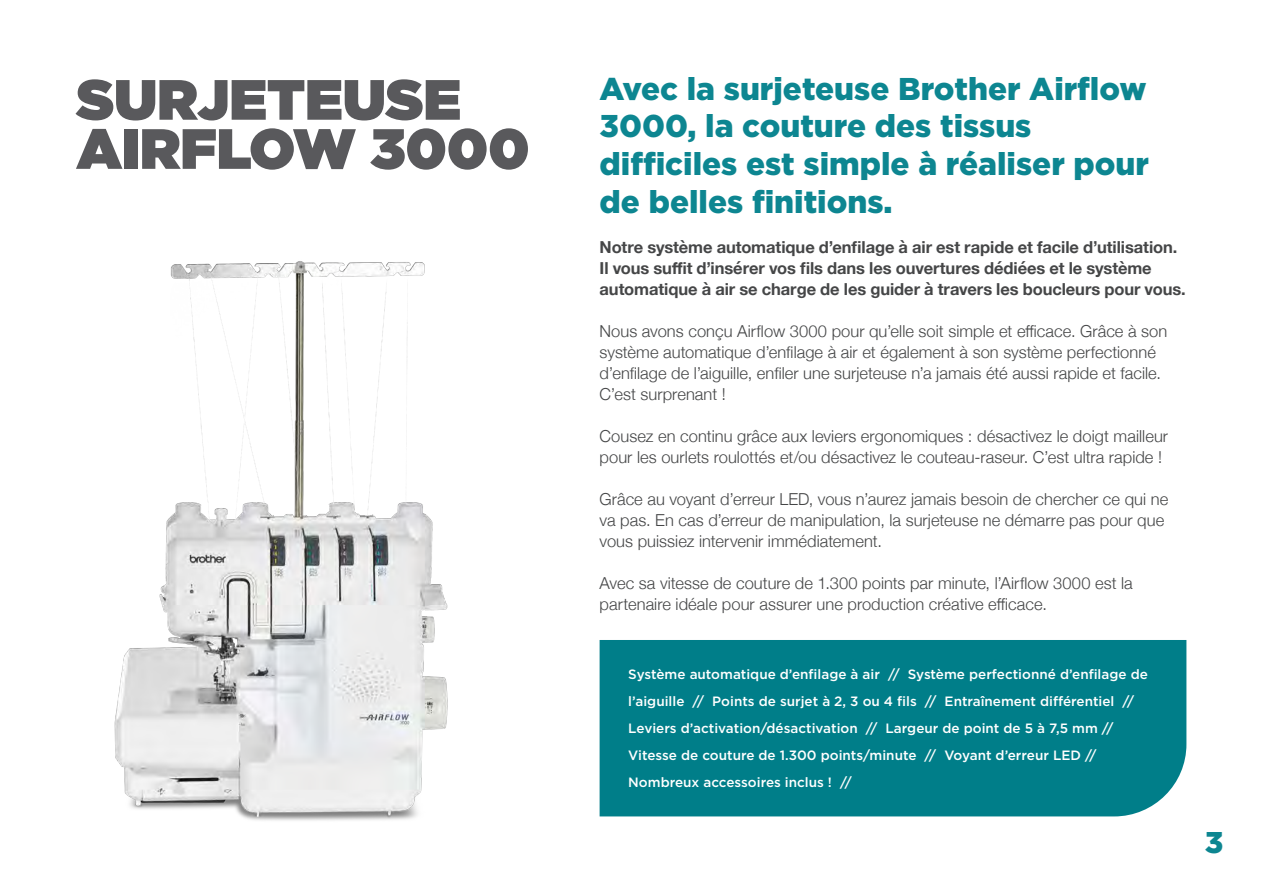
<style>
.page{position:relative;width:1263px;height:893px;background:#fff}
.page>*{position:absolute;margin:0;border:0;box-sizing:border-box;transform-origin:0 0}
.t1{font:900 56.7px "Gotham";color:#59595c}
.t2{font:900 31.5px/37.8px "Gotham";color:#0d8691}
.t3{font:900 30px "Gotham";color:#0d8691}
.t4{font:300 16.5px/21px "Helvetica Neue";letter-spacing:.005em;color:#454647}
.t5{font:700 16.5px/21px "Helvetica Neue";letter-spacing:-.005em;color:#454647}
.t6{font:500 13.5px/27px "Gotham";color:#fff}
</style>
<div class="page">
<img style="left:114px;top:261px;width:334px;height:560px">
<div style="left:600px;top:640px;width:586px;height:176px;background:#007e89"></div>
<p class="t1" style="left:77px;top:59px;width:386px">SURJETEUSE</p>
<p class="t1" style="left:77px;top:108px;width:454px">AIRFLOW 3000</p>
<p class="t2" style="left:600px;top:69px;width:551px">Avec la surjeteuse Brother Airflow<br>3000, la couture des tissus difficiles est simple à réaliser pour de belles finitions.</p>
<p class="t5" style="left:600px;top:237px;width:588px">Notre système automatique d’enfilage à air est rapide et facile d’utilisation.<br>Il vous suffit d’insérer vos fils dans les ouvertures dédiées et le système automatique à air se charge de les guider à travers les boucleurs pour vous.</p>
<p class="t4" style="left:600px;top:320px;width:569px">Nous avons conçu Airflow 3000 pour qu’elle soit simple et efficace. Grâce à son système automatique d’enfilage à air et également à son système perfectionné d’enfilage de l’aiguille, enfiler une surjeteuse n’a jamais été aussi rapide et facile.<br>C’est surprenant !</p>
<p class="t4" style="left:600px;top:425px;width:570px">Cousez en continu grâce aux leviers ergonomiques : désactivez le doigt mailleur pour les ourlets roulottés et/ou désactivez le couteau-raseur. C’est ultra rapide !</p>
<p class="t4" style="left:600px;top:488px;width:570px">Grâce au voyant d’erreur LED, vous n’aurez jamais besoin de chercher ce qui ne va pas. En cas d’erreur de manipulation, la surjeteuse ne démarre pas pour que vous puissiez intervenir immédiatement.</p>
<p class="t4" style="left:600px;top:572px;width:535px">Avec sa vitesse de couture de 1.300 points par minute, l’Airflow 3000 est la partenaire idéale pour assurer une production créative efficace.</p>
<p class="t6" style="left:628px;top:661px;width:521px">Système automatique d’enfilage à air // Système perfectionné d’enfilage de l’aiguille // Points de surjet à 2, 3 ou 4 fils // Entraînement différentiel // Leviers d’activation/désactivation // Largeur de point de 5 à 7,5 mm // Vitesse de couture de 1.300 points/minute // Voyant d’erreur LED // Nombreux accessoires inclus ! //</p>
<p class="t3" style="left:1205px;top:821px;width:20px">3</p>
</div>
